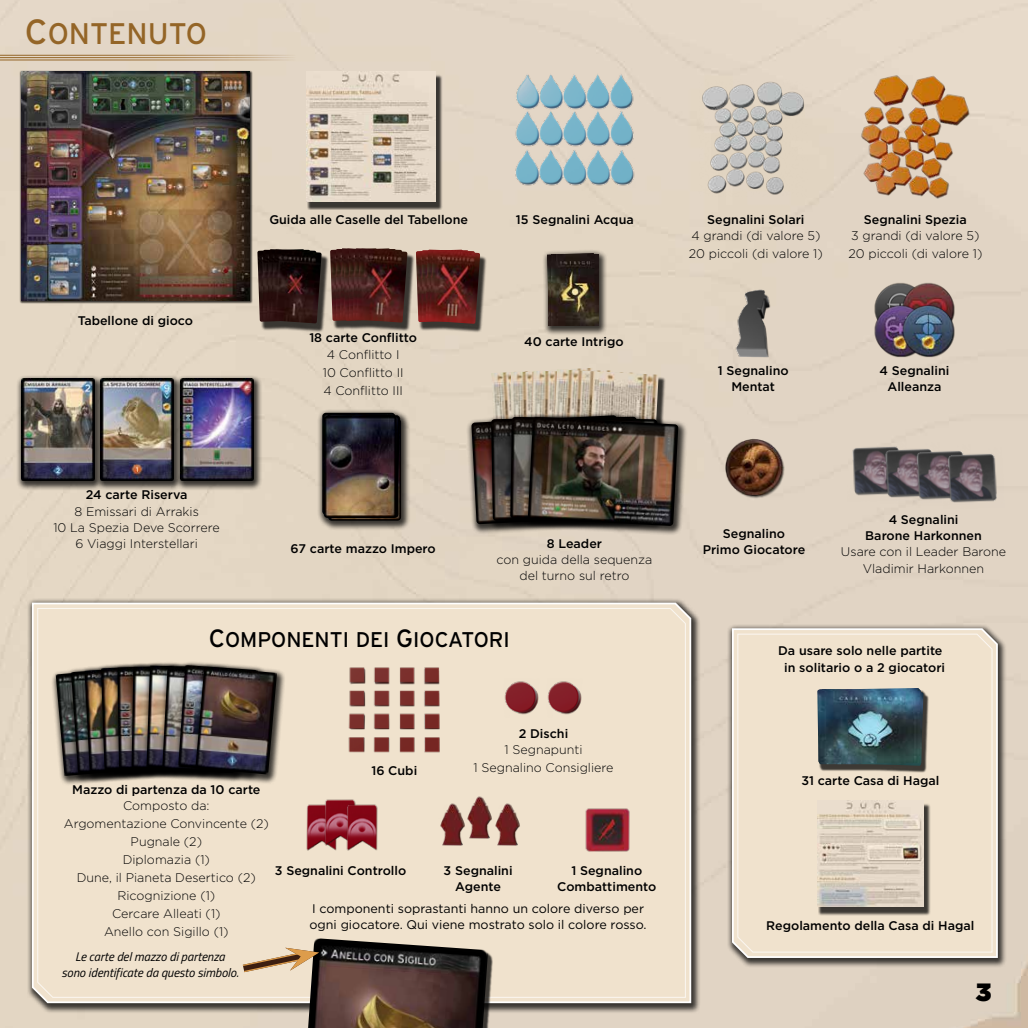
<style>
.page{position:relative;width:1028px;height:1028px;background:#fff}
.page>*{position:absolute;margin:0;border:0;box-sizing:border-box;transform-origin:0 0}
.t1{font:29.75px "Interstate Regular SC850";color:#946527}
.t2{font:900 25px "Gotham";color:#000}
.t3{font:21.25px "Interstate Regular SC850";color:#000}
.t4{font:500 12.5px/16.2px "Gotham";color:#000;text-align:center}
.t5{font:300 12.5px/18px "Gotham";color:#000;text-align:center}
.t6{font:12.5px/16.2px "Gotham";color:#000}
.t7{font:italic 12.5px/16.2px "Titillium Web";color:#000;text-align:center}
.s1{font-size:35px}
.s2{font-size:25px}
</style>
<div class="page">
<hr style="left:0;top:60px;width:295px;height:1px;background:#946527">
<hr style="left:0;top:55px;width:295px;height:1px;background:#946527">
<hr style="left:0;top:57px;width:295px;height:1px;background:#946527">
<div style="left:20px;top:71px;width:233px;height:233px;background:#000;opacity:.75"></div>
<img style="left:21px;top:72px;width:228px;height:228px">
<img style="left:695px;top:72px;width:115px;height:125px">
<img style="left:857px;top:72px;width:115px;height:129px">
<div style="left:95px;top:374px;width:87px;height:117px;background:#000;opacity:.75"></div>
<img style="left:104px;top:379px;width:69px;height:102px">
<div style="left:16px;top:374px;width:88px;height:117px;background:#000;opacity:.75"></div>
<img style="left:21px;top:379px;width:73px;height:102px">
<div style="left:175px;top:374px;width:87px;height:117px;background:#000;opacity:.75"></div>
<img style="left:180px;top:379px;width:73px;height:102px">
<div style="left:317px;top:408px;width:93px;height:123px;background:#000;opacity:.75"></div>
<img style="left:328px;top:419px;width:73px;height:101px">
<img style="left:322px;top:413px;width:2px;height:102px">
<img style="left:324px;top:413px;width:76px;height:104px">
<img style="left:324px;top:416px;width:73px;height:102px">
<div style="left:307px;top:74px;width:136px;height:136px;background:#000;opacity:.75"></div>
<img style="left:306px;top:72px;width:129px;height:129px">
<div style="left:727px;top:624px;width:280px;height:344px;background:#000;opacity:.75"></div>
<svg style="left:731px;top:627px;width:267px;height:331px"></svg>
<div style="left:736px;top:633px;width:257px;height:320px;background:#f0e2cd"></div>
<div style="left:818px;top:803px;width:113px;height:113px;background:#000;opacity:.75"></div>
<img style="left:817px;top:800px;width:106px;height:107px">
<div style="left:817px;top:689px;width:111px;height:83px;background:#000;opacity:.75"></div>
<img style="left:818px;top:689px;width:105px;height:76px">
<img style="left:817px;top:688px;width:103px;height:75px">
<img style="left:819px;top:691px;width:102px;height:73px">
<img style="left:715px;top:281px;width:76px;height:85px">
<img style="left:870px;top:281px;width:28px;height:22px">
<img style="left:898px;top:281px;width:61px;height:22px">
<img style="left:870px;top:303px;width:28px;height:55px">
<img style="left:898px;top:303px;width:61px;height:55px">
<img style="left:717px;top:425px;width:72px;height:95px">
<div style="left:27px;top:598px;width:673px;height:415px;background:#000;opacity:.75"></div>
<svg style="left:31px;top:601px;width:661px;height:403px"></svg>
<div style="left:37px;top:607px;width:649px;height:391px;background:#f0e2cd"></div>
<img style="left:581px;top:805px;width:53px;height:49px">
<img style="left:432px;top:798px;width:40px;height:56px">
<img style="left:459px;top:791px;width:40px;height:56px">
<img style="left:487px;top:798px;width:40px;height:56px">
<img style="left:293px;top:802px;width:41px;height:52px">
<img style="left:311px;top:797px;width:57px;height:52px">
<img style="left:334px;top:802px;width:56px;height:52px">
<div style="left:51px;top:664px;width:95px;height:122px;background:#000;opacity:.75"></div>
<img style="left:56px;top:668px;width:10px;height:108px">
<div style="left:66px;top:663px;width:94px;height:120px;background:#000;opacity:.75"></div>
<img style="left:71px;top:667px;width:8px;height:107px">
<div style="left:79px;top:663px;width:93px;height:119px;background:#000;opacity:.75"></div>
<img style="left:84px;top:667px;width:12px;height:106px">
<div style="left:96px;top:661px;width:90px;height:119px;background:#000;opacity:.75"></div>
<img style="left:101px;top:665px;width:11px;height:105px">
<div style="left:112px;top:662px;width:89px;height:118px;background:#000;opacity:.75"></div>
<img style="left:117px;top:666px;width:10px;height:103px">
<div style="left:127px;top:662px;width:88px;height:118px;background:#000;opacity:.75"></div>
<img style="left:131px;top:667px;width:10px;height:103px">
<div style="left:141px;top:661px;width:91px;height:119px;background:#000;opacity:.75"></div>
<img style="left:146px;top:665px;width:11px;height:105px">
<div style="left:157px;top:663px;width:92px;height:120px;background:#000;opacity:.75"></div>
<div style="left:173px;top:661px;width:94px;height:120px;background:#000;opacity:.75"></div>
<img style="left:178px;top:665px;width:12px;height:107px">
<div style="left:190px;top:662px;width:96px;height:122px;background:#000;opacity:.75"></div>
<img style="left:195px;top:666px;width:82px;height:108px">
<img style="left:500px;top:678px;width:86px;height:39px">
<img style="left:345px;top:660px;width:102px;height:96px">
<img style="left:844px;top:439px;width:65px;height:63px">
<img style="left:878px;top:441px;width:64px;height:64px">
<img style="left:909px;top:443px;width:64px;height:64px">
<img style="left:940px;top:446px;width:64px;height:64px">
<img style="left:513px;top:72px;width:122px;height:116px">
<div style="left:306px;top:940px;width:187px;height:88px;background:#000;opacity:.75"></div>
<img style="left:308px;top:938px;width:180px;height:90px">
<svg style="left:235px;top:947px;width:84px;height:30px;background:#c6af94"></svg>
<div style="left:541px;top:248px;width:66px;height:88px;background:#000;opacity:.75"></div>
<img style="left:547px;top:253px;width:49px;height:72px">
<img style="left:551px;top:254px;width:47px;height:71px">
<div style="left:416px;top:252px;width:71px;height:81px;background:#000;opacity:.75"></div>
<img style="left:416px;top:250px;width:9px;height:72px">
<img style="left:421px;top:250px;width:4px;height:71px">
<img style="left:425px;top:250px;width:3px;height:72px">
<img style="left:428px;top:250px;width:52px;height:74px">
<div style="left:258px;top:252px;width:71px;height:80px;background:#000;opacity:.75"></div>
<img style="left:257px;top:249px;width:10px;height:73px">
<img style="left:263px;top:250px;width:4px;height:71px">
<img style="left:267px;top:249px;width:3px;height:73px">
<img style="left:270px;top:249px;width:51px;height:74px">
<div style="left:331px;top:251px;width:83px;height:80px;background:#000;opacity:.75"></div>
<img style="left:330px;top:248px;width:9px;height:73px">
<img style="left:336px;top:249px;width:3px;height:71px">
<img style="left:339px;top:248px;width:4px;height:73px">
<img style="left:343px;top:248px;width:10px;height:73px">
<img style="left:349px;top:249px;width:4px;height:71px">
<img style="left:353px;top:248px;width:49px;height:73px">
<img style="left:356px;top:249px;width:51px;height:73px">
<img style="left:491px;top:368px;width:105px;height:43px">
<img style="left:511px;top:370px;width:42px;height:41px">
<img style="left:532px;top:371px;width:21px;height:40px">
<div style="left:554px;top:372px;width:112px;height:83px;background:#000;opacity:.75"></div>
<img style="left:553px;top:369px;width:105px;height:44px">
<div style="left:466px;top:411px;width:165px;height:123px;background:#000;opacity:.75"></div>
<img style="left:471px;top:415px;width:15px;height:109px">
<div style="left:486px;top:412px;width:161px;height:119px;background:#000;opacity:.75"></div>
<img style="left:491px;top:417px;width:14px;height:104px">
<div style="left:505px;top:413px;width:162px;height:118px;background:#000;opacity:.75"></div>
<img style="left:510px;top:417px;width:13px;height:104px">
<div style="left:523px;top:413px;width:164px;height:123px;background:#000;opacity:.75"></div>
<img style="left:528px;top:417px;width:150px;height:109px">
<h1 class="t1" style="left:25px;top:17px;width:184px"><span class="s1">C</span>ONTENUTO</h1>
<p class="t4" style="left:78px;top:313px;width:117px">Tabellone di gioco</p>
<p class="t4" style="left:269px;top:211px;width:200px">Guida alle Caselle del Tabellone</p>
<p class="t4" style="left:516px;top:211px;width:119px">15 Segnalini Acqua</p>
<p class="t4" style="left:309px;top:329px;width:109px">18 carte Conflitto</p>
<p class="t4" style="left:524px;top:333px;width:101px">40 carte Intrigo</p>
<p class="t5" style="left:323px;top:345px;width:82px">4 Conflitto I<br>10 Conflitto II<br>4 Conflitto III</p>
<p class="t4" style="left:707px;top:211px;width:99px">Segnalini Solari</p>
<p class="t5" style="left:689px;top:226px;width:135px;text-align:left">4 grandi (di valore 5)<br>20 piccoli (di valore 1)</p>
<p class="t4" style="left:864px;top:211px;width:104px">Segnalini Spezia</p>
<p class="t5" style="left:848px;top:226px;width:135px;text-align:left">3 grandi (di valore 5)<br>20 piccoli (di valore 1)</p>
<p class="t4" style="left:717px;top:362px;width:72px">1 Segnalino<br>Mentat</p>
<p class="t4" style="left:879px;top:362px;width:71px">4 Segnalini<br>Alleanza</p>
<p class="t4" style="left:86px;top:486px;width:103px">24 carte Riserva</p>
<p class="t5" style="left:53px;top:502px;width:168px;line-height:16.2px">8 Emissari di Arrakis<br>10 La Spezia Deve Scorrere<br>6 Viaggi Interstellari</p>
<p class="t4" style="left:290px;top:540px;width:147px">67 carte mazzo Impero</p>
<p class="t4" style="left:547px;top:535px;width:57px">8 Leader</p>
<p class="t5" style="left:496px;top:551px;width:157px;line-height:16.2px">con guida della sequenza del turno sul retro</p>
<h3 class="t3" style="left:209px;top:627px;width:303px"><span class="s2">C</span>OMPONENTI DEI <span class="s2">G</span>IOCATORI</h3>
<p class="t4" style="left:371px;top:762px;width:47px">16 Cubi</p>
<p class="t4" style="left:519px;top:725px;width:51px">2 Dischi</p>
<p class="t5" style="left:473px;top:740px;width:141px">1 Segnapunti<br>1 Segnalino Consigliere</p>
<p class="t4" style="left:72px;top:781px;width:190px">Mazzo di partenza da 10 carte</p>
<p class="t5" style="left:64px;top:796px;width:207px">Composto da:<br>Argomentazione Convincente (2)<br>Pugnale (2)<br>Diplomazia (1)<br>Dune, il Pianeta Desertico (2)<br>Ricognizione (1)<br>Cercare Alleati (1)<br>Anello con Sigillo (1)</p>
<p class="t4" style="left:443px;top:862px;width:70px">3 Segnalini<br>Agente</p>
<p class="t4" style="left:275px;top:862px;width:133px">3 Segnalini Controllo</p>
<p class="t4" style="left:557px;top:862px;width:101px">1 Segnalino<br>Combattimento</p>
<p class="t6" style="left:309px;top:900px;width:338px">I componenti soprastanti hanno un colore diverso per ogni giocatore. Qui viene mostrato solo il colore rosso.</p>
<p class="t7" style="left:62px;top:947px;width:178px">Le carte del mazzo di partenza<br>sono identificate da questo simbolo.</p>
<p class="t4" style="left:702px;top:525px;width:104px">Segnalino<br>Primo Giocatore</p>
<p class="t4" style="left:865px;top:511px;width:118px">4 Segnalini<br>Barone Harkonnen</p>
<p class="t5" style="left:841px;top:543px;width:167px;line-height:16.2px">Usare con il Leader Barone<br>Vladimir Harkonnen</p>
<p class="t4" style="left:778px;top:642px;width:168px">Da usare solo nelle partite in solitario o a 2 giocatori</p>
<p class="t4" style="left:801px;top:772px;width:140px">31 carte Casa di Hagal</p>
<p class="t4" style="left:766px;top:917px;width:209px">Regolamento della Casa di Hagal</p>
<h2 class="t2" style="left:976px;top:973px;width:17px">3</h2>
</div>
